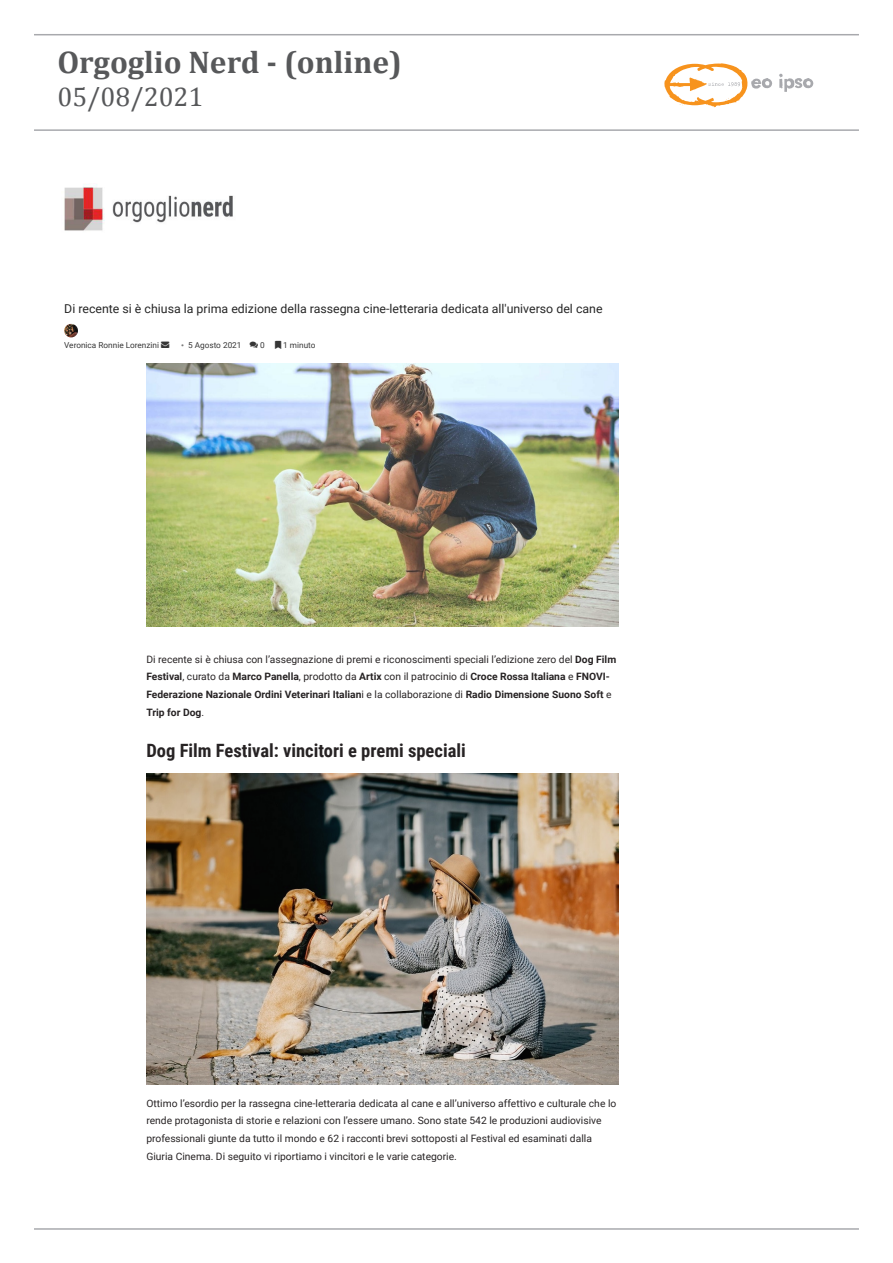
<style>
.page{position:relative;width:893px;height:1263px;background:#fff}
.page>*{position:absolute;margin:0;border:0;box-sizing:border-box;transform-origin:0 0}
.t1{font:700 31.5px "Cambria";color:#57585a}
.t2{font:27px "Cambria";color:#57585a}
.t3{font:700 18.3px "Roboto Condensed";color:#231f20}
.t4{font:12.15px "Roboto";color:#222}
.t5{font:10.2px/17.7px "Roboto";color:#231f20}
.t6{font:8.1px "Roboto";color:#333}
.s1{font-family:"Times New Roman";color:#787878}
.s2{font-weight:700}
</style>
<div class="page">
<svg style="left:779px;top:74px;width:35px;height:18px"></svg>
<svg style="left:664px;top:63px;width:109px;height:44px"></svg>
<hr style="left:34px;top:129px;width:825px;height:2px;background:#a8a9ad">
<hr style="left:34px;top:1228px;width:825px;height:2px;background:#a8a9ad">
<hr style="left:34px;top:34px;width:825px;height:1px;background:#a8a9ad">
<img style="left:64px;top:184px;width:169px;height:47px">
<img style="left:64px;top:324px;width:14px;height:13px">
<img style="left:147px;top:773px;width:471px;height:311px">
<img style="left:147px;top:364px;width:471px;height:263px">
<p class="t1" style="left:57px;top:40px;width:346px">Orgoglio Nerd - (online)</p>
<p class="t2" style="left:57px;top:81px;width:148px">05/08/2021</p>
<p class="t4" style="left:64px;top:300px;width:540px">Di recente si è chiusa la prima edizione della rassegna cine-letteraria dedicata all'universo del cane</p>
<p class="t6" style="left:64px;top:340px;width:107px">Veronica Ronnie Lorenzini →</p>
<p class="t6" style="left:181px;top:340px;width:62px"><span class="s1">•</span> 5 Agosto 2021</p>
<p class="t6" style="left:260px;top:340px;width:6px">0</p>
<p class="t6" style="left:283px;top:340px;width:34px">1 minuto</p>
<p class="t5" style="left:146px;top:650px;width:471px">Di recente si è chiusa con l’assegnazione di premi e riconoscimenti speciali l’edizione zero del <span class="s2">Dog Film Festival</span>, curato da <span class="s2">Marco Panella</span>, prodotto da <span class="s2">Artix</span> con il patrocinio di <span class="s2">Croce Rossa Italiana</span> e <span class="s2">FNOVI-Federazione Nazionale Ordini Veterinari Italian</span>i e la collaborazione di <span class="s2">Radio Dimensione Suono Soft</span> e <span class="s2">Trip for Dog</span>.</p>
<h3 class="t3" style="left:146px;top:738px;width:321px">Dog Film Festival: vincitori e premi speciali</h3>
<p class="t5" style="left:146px;top:1094px;width:471px">Ottimo l’esordio per la rassegna cine-letteraria dedicata al cane e all’universo affettivo e culturale che lo rende protagonista di storie e relazioni con l’essere umano. Sono state 542 le produzioni audiovisive professionali giunte da tutto il mondo e 62 i racconti brevi sottoposti al Festival ed esaminati dalla Giuria Cinema. Di seguito vi riportiamo i vincitori e le varie categorie.</p>
</div>
